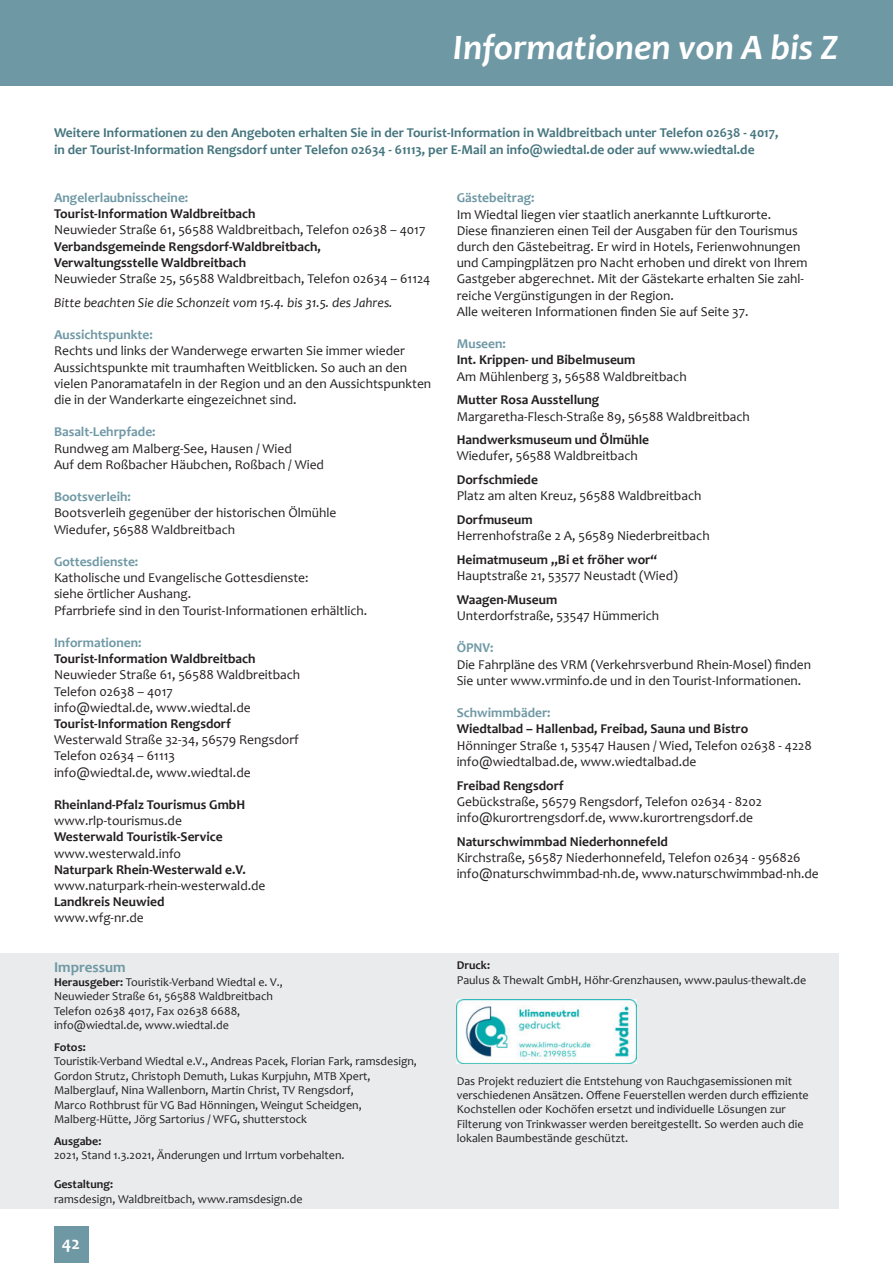
<style>
.page{position:relative;width:893px;height:1263px;background:#fff}
.page>*{position:absolute;margin:0;border:0;box-sizing:border-box;transform-origin:0 0}
.t1{font:italic 700 36px "Candara";color:#fff}
.t2{font:700 18px "Candara";color:#fff}
.t3{font:700 15px "Candara";color:#6f98a5}
.t4{font:13.5px/16.2px "Candara";color:#231f20}
.t5{font:700 13.5px/16.2px "Candara";color:#231f20}
.t6{font:700 13.5px/16.2px "Candara";color:#45757e}
.t7{font:700 13.5px "Candara";color:#6f98a5}
.t8{font:italic 13.5px "Candara";color:#231f20}
.t9{font:12px/14.4px "Candara";color:#231f20}
.t10{font:700 12px "Candara";color:#231f20}
.s1{font-weight:700}
</style>
<div class="page">
<div style="left:54px;top:1226px;width:34px;height:37px;background:#6f98a5"></div>
<div style="left:0;top:953px;width:839px;height:256px;background:#e9ebec"></div>
<div style="left:0;top:0;width:893px;height:85px;background:#6f98a5"></div>
<img style="left:457px;top:999px;width:180px;height:64px">
<h1 class="t1" style="left:453px;top:32px;width:387px">Informationen von A bis Z</h1>
<p class="t6" style="left:54px;top:125px;width:726px">Weitere Informationen zu den Angeboten erhalten Sie in der Tourist-Information in Waldbreitbach unter Telefon 02638 - 4017, in der Tourist-Information Rengsdorf unter Telefon 02634 - 61113, per E-Mail an info@wiedtal.de oder auf www.wiedtal.de</p>
<p class="t7" style="left:54px;top:189px;width:136px">Angelerlaubnisscheine:</p>
<p class="t5" style="left:54px;top:206px;width:203px">Tourist-Information Waldbreitbach</p>
<p class="t4" style="left:54px;top:222px;width:373px">Neuwieder Straße 61, 56588 Waldbreitbach, Telefon 02638 – 4017</p>
<p class="t5" style="left:54px;top:238px;width:268px">Verbandsgemeinde Rengsdorf-Waldbreitbach,<br>Verwaltungsstelle Waldbreitbach</p>
<p class="t4" style="left:54px;top:270px;width:378px">Neuwieder Straße 25, 56588 Waldbreitbach, Telefon 02634 – 61124</p>
<p class="t8" style="left:54px;top:297px;width:340px">Bitte beachten Sie die Schonzeit vom 15.4. bis 31.5. des Jahres.</p>
<p class="t7" style="left:54px;top:326px;width:100px">Aussichtspunkte:</p>
<p class="t4" style="left:54px;top:343px;width:379px">Rechts und links der Wanderwege erwarten Sie immer wieder Aussichtspunkte mit traumhaften Weitblicken. So auch an den vielen Panoramatafeln in der Region und an den Aussichtspunkten die in der Wanderkarte eingezeichnet sind.</p>
<p class="t7" style="left:54px;top:423px;width:103px">Basalt-Lehrpfade:</p>
<p class="t4" style="left:54px;top:440px;width:272px">Rundweg am Malberg-See, Hausen / Wied<br>Auf dem Roßbacher Häubchen, Roßbach / Wied</p>
<p class="t7" style="left:54px;top:488px;width:79px">Bootsverleih:</p>
<p class="t4" style="left:54px;top:505px;width:284px">Bootsverleih gegenüber der historischen Ölmühle<br>Wiedufer, 56588 Waldbreitbach</p>
<p class="t7" style="left:54px;top:553px;width:86px">Gottesdienste:</p>
<p class="t4" style="left:54px;top:569px;width:315px">Katholische und Evangelische Gottesdienste:<br>siehe örtlicher Aushang.<br>Pfarrbriefe sind in den Tourist-Informationen erhältlich.</p>
<p class="t7" style="left:54px;top:634px;width:89px">Informationen:</p>
<p class="t5" style="left:54px;top:650px;width:203px">Tourist-Information Waldbreitbach</p>
<p class="t4" style="left:54px;top:667px;width:248px">Neuwieder Straße 61, 56588 Waldbreitbach<br>Telefon 02638 – 4017<br>info@wiedtal.de, www.wiedtal.de</p>
<p class="t5" style="left:54px;top:715px;width:179px">Tourist-Information Rengsdorf</p>
<p class="t4" style="left:54px;top:731px;width:246px">Westerwald Straße 32-34, 56579 Rengsdorf<br>Telefon 02634 – 61113<br>info@wiedtal.de, www.wiedtal.de</p>
<p class="t5" style="left:54px;top:796px;width:193px">Rheinland-Pfalz Tourismus GmbH</p>
<p class="t4" style="left:54px;top:812px;width:129px">www.rlp-tourismus.de</p>
<p class="t5" style="left:54px;top:829px;width:170px">Westerwald Touristik-Service</p>
<p class="t4" style="left:54px;top:845px;width:129px">www.westerwald.info</p>
<p class="t5" style="left:54px;top:861px;width:193px">Naturpark Rhein-Westerwald e.V.</p>
<p class="t4" style="left:54px;top:877px;width:213px">www.naturpark-rhein-westerwald.de</p>
<p class="t5" style="left:54px;top:893px;width:112px">Landkreis Neuwied</p>
<p class="t4" style="left:54px;top:910px;width:91px">www.wfg-nr.de</p>
<p class="t3" style="left:54px;top:959px;width:73px">Impressum</p>
<p class="t9" style="left:54px;top:975px;width:230px"><span class="s1">Herausgeber:</span> Touristik-Verband Wiedtal e. V., Neuwieder Straße 61, 56588 Waldbreitbach Telefon 02638 4017, Fax 02638 6688, info@wiedtal.de, www.wiedtal.de</p>
<p class="t10" style="left:54px;top:1040px;width:33px">Fotos:</p>
<p class="t9" style="left:54px;top:1054px;width:364px">Touristik-Verband Wiedtal e.V., Andreas Pacek, Florian Fark, ramsdesign, Gordon Strutz, Christoph Demuth, Lukas Kurpjuhn, MTB Xpert, Malberglauf, Nina Wallenborn, Martin Christ, TV Rengsdorf,<br>Marco Rothbrust für VG Bad Hönningen, Weingut Scheidgen, Malberg-Hütte, Jörg Sartorius / WFG, shutterstock</p>
<p class="t10" style="left:54px;top:1133px;width:49px">Ausgabe:</p>
<p class="t9" style="left:54px;top:1148px;width:292px">2021, Stand 1.3.2021, Änderungen und Irrtum vorbehalten.</p>
<p class="t10" style="left:54px;top:1177px;width:61px">Gestaltung:</p>
<p class="t9" style="left:54px;top:1191px;width:250px">ramsdesign, Waldbreitbach, www.ramsdesign.de</p>
<h2 class="t2" style="left:62px;top:1232px;width:20px">42</h2>
<p class="t7" style="left:457px;top:190px;width:79px">Gästebeitrag:</p>
<p class="t4" style="left:457px;top:206px;width:352px">Im Wiedtal liegen vier staatlich anerkannte Luftkurorte.<br>Diese finanzieren einen Teil der Ausgaben für den Tourismus durch den Gästebeitrag. Er wird in Hotels, Ferienwohnungen und Campingplätzen pro Nacht erhoben und direkt von Ihrem Gastgeber abgerechnet. Mit der Gästekarte erhalten Sie zahl&shy;reiche Vergünstigungen in der Region.<br>Alle weiteren Informationen finden Sie auf Seite 37.</p>
<p class="t7" style="left:457px;top:335px;width:51px">Museen:</p>
<p class="t5" style="left:457px;top:352px;width:180px">Int. Krippen- und Bibelmuseum</p>
<p class="t4" style="left:457px;top:368px;width:231px">Am Mühlenberg 3, 56588 Waldbreitbach</p>
<p class="t5" style="left:457px;top:392px;width:144px">Mutter Rosa Ausstellung</p>
<p class="t4" style="left:457px;top:408px;width:295px">Margaretha-Flesch-Straße 89, 56588 Waldbreitbach</p>
<p class="t5" style="left:457px;top:432px;width:194px">Handwerksmuseum und Ölmühle</p>
<p class="t4" style="left:457px;top:448px;width:183px">Wiedufer, 56588 Waldbreitbach</p>
<p class="t5" style="left:457px;top:471px;width:83px">Dorfschmiede</p>
<p class="t4" style="left:457px;top:488px;width:246px">Platz am alten Kreuz, 56588 Waldbreitbach</p>
<p class="t5" style="left:457px;top:511px;width:77px">Dorfmuseum</p>
<p class="t4" style="left:457px;top:528px;width:254px">Herrenhofstraße 2 A, 56589 Niederbreitbach</p>
<p class="t5" style="left:457px;top:552px;width:202px">Heimatmuseum „Bi et fröher wor“</p>
<p class="t4" style="left:457px;top:567px;width:223px">Hauptstraße 21, 53577 Neustadt (Wied)</p>
<p class="t5" style="left:457px;top:591px;width:102px">Waagen-Museum</p>
<p class="t4" style="left:457px;top:607px;width:204px">Unterdorfstraße, 53547 Hümmerich</p>
<p class="t7" style="left:457px;top:640px;width:38px">ÖPNV:</p>
<p class="t4" style="left:457px;top:656px;width:356px">Die Fahrpläne des VRM (Verkehrsverbund Rhein-Mosel) finden<br>Sie unter www.vrminfo.de und in den Tourist-Informationen.</p>
<p class="t7" style="left:457px;top:704px;width:96px">Schwimmbäder:</p>
<p class="t5" style="left:457px;top:721px;width:293px">Wiedtalbad – Hallenbad, Freibad, Sauna und Bistro</p>
<p class="t4" style="left:457px;top:737px;width:357px">Hönninger Straße 1, 53547 Hausen / Wied, Telefon 02638 - 4228 info@wiedtalbad.de, www.wiedtalbad.de</p>
<p class="t5" style="left:457px;top:777px;width:109px">Freibad Rengsdorf</p>
<p class="t4" style="left:457px;top:793px;width:307px">Gebückstraße, 56579 Rengsdorf, Telefon 02634 - 8202 info@kurortrengsdorf.de, www.kurortrengsdorf.de</p>
<p class="t5" style="left:457px;top:834px;width:213px">Naturschwimmbad Niederhonnefeld</p>
<p class="t4" style="left:457px;top:849px;width:364px">Kirchstraße, 56587 Niederhonnefeld, Telefon 02634 - 956826 info@naturschwimmbad-nh.de, www.naturschwimmbad-nh.de</p>
<p class="t10" style="left:457px;top:958px;width:35px">Druck:</p>
<p class="t9" style="left:457px;top:972px;width:351px">Paulus &amp; Thewalt GmbH, Höhr-Grenzhausen, www.paulus-thewalt.de</p>
<p class="t9" style="left:457px;top:1073px;width:354px">Das Projekt reduziert die Entstehung von Rauchgasemissionen mit verschiedenen Ansätzen. Offene Feuerstellen werden durch effiziente Kochstellen oder Kochöfen ersetzt und individuelle Lösungen zur Filterung von Trinkwasser werden bereitgestellt. So werden auch die lokalen Baumbestände geschützt.</p>
</div>
